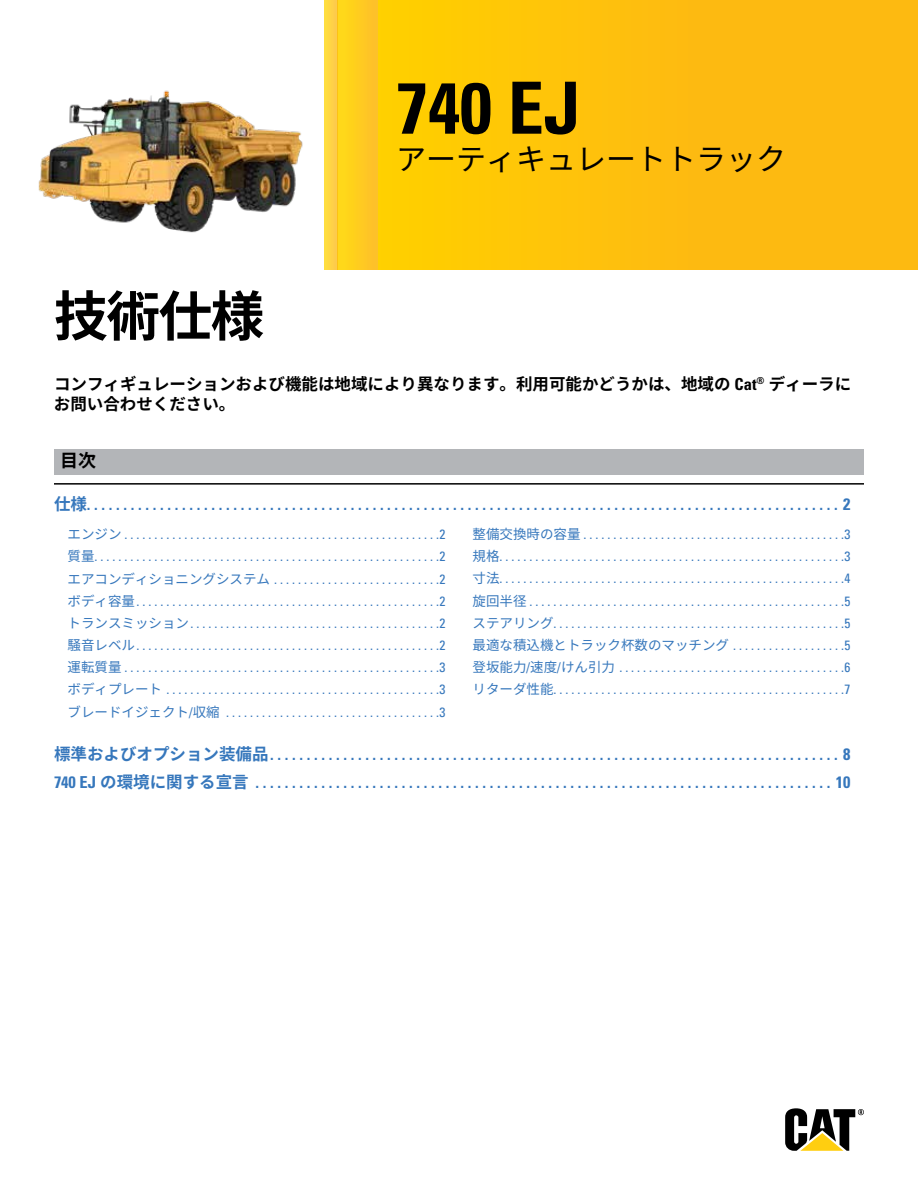
<style>
.page{position:relative;width:918px;height:1188px;background:#fff}
.page>*{position:absolute;margin:0;border:0;box-sizing:border-box;transform-origin:0 0}
.t1{font:700 condensed 72px "Univers LT Std";color:#000}
.t2{font:700 54px "Noto Sans CJ Kjp";color:#000}
.t3{font:30px "Noto Sans CJ Kjp";color:#000}
.t4{font:700 18px "Noto Sans CJ Kjp";color:#000}
.t5{font:700 condensed 16.5px/27.9px "Univers LT Std";color:#3677bc}
.t6{font:700 16.5px/19.8px "Noto Sans CJ Kjp";color:#000}
.t7{font:condensed 13.5px/22.2px "Univers LT Std";color:#3677bc;text-align:justify}
.s1{font-family:"Univers LT Std";font-stretch:condensed}
.s2{font-family:"Noto Sans CJ Kjp";font-stretch:normal}
</style>
<div class="page">
<img style="left:38px;top:90px;width:265px;height:143px">
<div style="left:378px;top:0;width:540px;height:270px;background:linear-gradient(to right,#ffcd02,#fdb516)"></div>
<div style="left:338px;top:0;width:40px;height:270px;background:#ffcd1e"></div>
<div style="left:324px;top:0;width:14px;height:270px;background:#ffd346"></div>
<svg style="left:785px;top:1108px;width:79px;height:42px"></svg>
<div style="left:54px;top:449px;width:810px;height:26px;background:#b3b5b8"></div>
<hr style="left:54px;top:483px;width:810px;height:2px;background:#000">
<h1 class="t1" style="left:396px;top:64px;width:185px">740 EJ</h1>
<h3 class="t3" style="left:396px;top:142px;width:391px">アーティキュレートトラック</h3>
<h2 class="t2" style="left:54px;top:286px;width:212px">技術仕様</h2>
<p class="t6" style="left:54px;top:374px;width:799px">コンフィギュレーションおよび機能は地域により異なります。利用可能かどうかは、地域の <span class="s1">Cat</span><sup>®</sup> ディーラにお問い合わせください。</p>
<h3 class="t4" style="left:60px;top:450px;width:37px">目次</h3>
<p class="t5" style="left:54px;top:490px;width:798px"><span class="s2">仕様</span>.......................................................................................................2</p>
<p class="t7" style="left:68px;top:523px;width:379px"><span class="s2">エンジン</span> . . . . . . . . . . . . . . . . . . . . . . . . . . . . . . . . . . . . . . . . . . . . . . . . . . . . .2<span class="s2">質量</span>..........................................................2<span class="s2">エアコンディショニングシステム</span> ............................2<span class="s2">ボディ容量</span>...................................................2<span class="s2">トランスミッション</span>..........................................2<span class="s2">騒音レベル</span>...................................................2<span class="s2">運転質量</span> . . . . . . . . . . . . . . . . . . . . . . . . . . . . . . . . . . . . . . . . . . . . . . . . . . . . .3<span class="s2">ボディプレート</span> ..............................................3<span class="s2">ブレードイジェクト</span>/<span class="s2">収縮</span> ....................................3</p>
<p class="t7" style="left:472px;top:523px;width:379px"><span class="s2">整備交換時の容量</span> . . . . . . . . . . . . . . . . . . . . . . . . . . . . . . . . . . . . . . . . . . . .3<span class="s2">規格</span>..........................................................3<span class="s2">寸法</span>..........................................................4<span class="s2">旋回半径</span> . . . . . . . . . . . . . . . . . . . . . . . . . . . . . . . . . . . . . . . . . . . . . . . . . . . . .5<span class="s2">ステアリング</span>.................................................5<span class="s2">最適な積込機とトラック杯数のマッチング</span> ...................5<span class="s2">登坂能力</span>/<span class="s2">速度</span>/<span class="s2">けん引力</span> ......................................6<span class="s2">リターダ性能</span>.................................................7</p>
<p class="t5" style="left:54px;top:741px;width:798px"><span class="s2">標準およびオプション装備品</span>..............................................................................8<br>740 EJ<span class="s2">の環境に関する宣言</span> ...............................................................................10</p>
</div>
